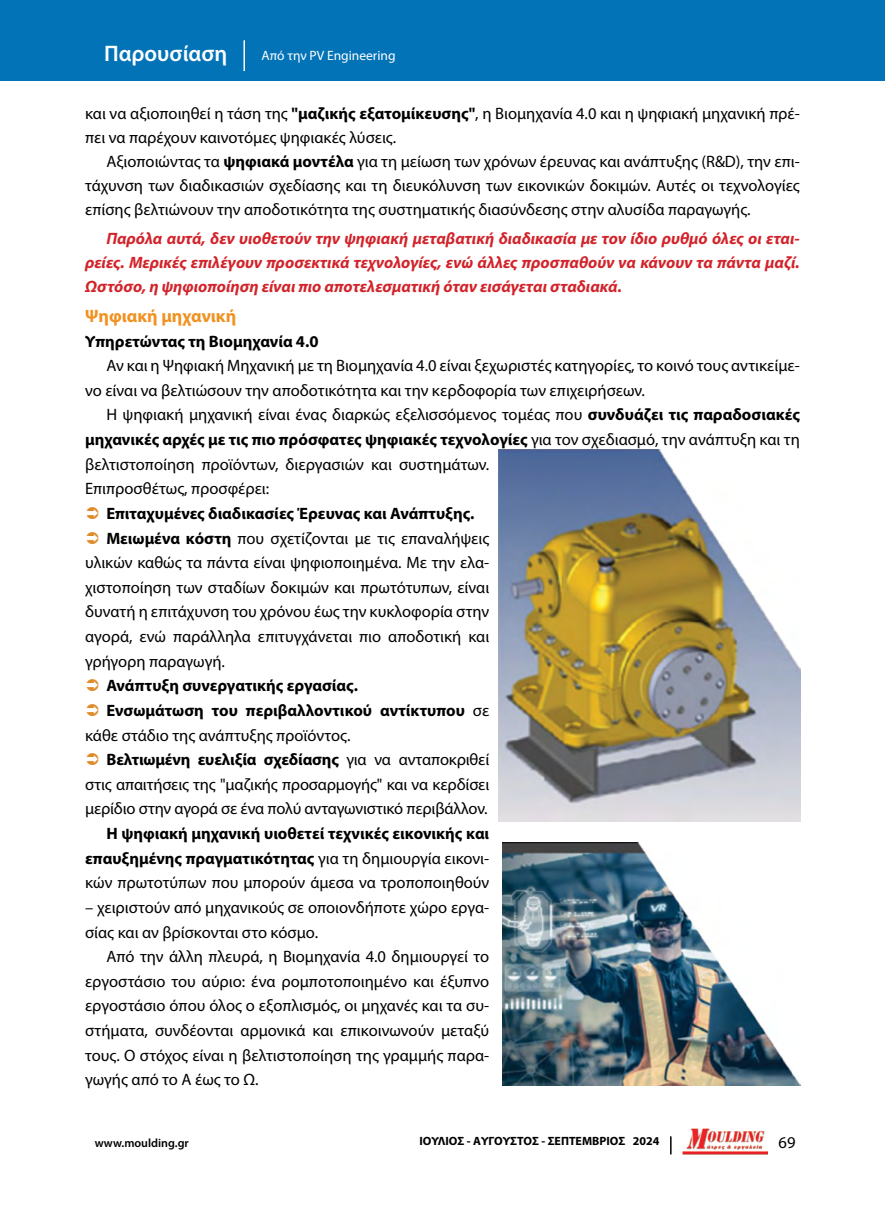
<style>
.page{position:relative;width:885px;height:1217px;background:#fff}
.page>*{position:absolute;margin:0;border:0;box-sizing:border-box;transform-origin:0 0}
.t1{font:600 22.5px "Myriad Pro";color:#fff}
.t2{font:700 18px "Myriad Pro";color:#f19120}
.t3{font:16.5px/24.6px "Myriad Pro";color:#000}
.t4{font:700 16.5px/24.6px "Myriad Pro";color:#000;text-align:justify}
.t5{font:italic 700 16.5px/24px "Myriad Pro";color:#d2232a;text-align:justify}
.t6{font:13.5px "Myriad Pro";color:#fff}
.t7{font:700 12px "Myriad Pro";color:#000}
.t8{font:600 12px "Myriad Pro";color:#000}
.s1{font-weight:700}
.s2{font-weight:400}
</style>
<div class="page">
<svg style="left:670px;top:1136px;width:1px;height:18px"></svg>
<img style="left:682px;top:1128px;width:85px;height:27px">
<div style="left:0;top:0;width:884px;height:80px;background:#0273b7"></div>
<hr style="left:243px;top:40px;width:2px;height:31px;background:#fff">
<img style="left:498px;top:449px;width:302px;height:372px">
<img style="left:502px;top:842px;width:298px;height:242px">
<h1 class="t1" style="left:104px;top:39px;width:124px">Παρουσίαση</h1>
<p class="t6" style="left:261px;top:47px;width:136px">Από την PV Engineering</p>
<p class="t3" style="left:85px;top:101px;width:716px;line-height:24px">και να αξιοποιηθεί η τάση της <span class="s1">"μαζικής εξατομίκευσης"</span>, η Βιομηχανία 4.0 και η ψηφιακή μηχανική πρέ&shy;πει να παρέχουν καινοτόμες ψηφιακές λύσεις.</p>
<p class="t3" style="left:85px;top:149px;width:716px;line-height:24px;text-align:justify;text-indent:21px">Αξιοποιώντας τα <span class="s1">ψηφιακά μοντέλα</span> για τη μείωση των χρόνων έρευνας και ανάπτυξης (R&amp;D), την επι&shy;τάχυνση των διαδικασιών σχεδίασης και τη διευκόλυνση των εικονικών δοκιμών. Αυτές οι τεχνολογίες επίσης βελτιώνουν την αποδοτικότητα της συστηματικής διασύνδεσης στην αλυσίδα παραγωγής.</p>
<p class="t5" style="left:85px;top:226px;width:716px;text-indent:21px">Παρόλα αυτά, δεν υιοθετούν την ψηφιακή μεταβατική διαδικασία με τον ίδιο ρυθμό όλες οι εται&shy;ρείες. Μερικές επιλέγουν προσεκτικά τεχνολογίες, ενώ άλλες προσπαθούν να κάνουν τα πάντα μαζί.<br>Ωστόσο, η ψηφιοποίηση είναι πιο αποτελεσματική όταν εισάγεται σταδιακά.</p>
<p class="t2" style="left:85px;top:304px;width:153px">Ψηφιακή μηχανική</p>
<p class="t4" style="left:85px;top:328px;width:235px">Υπηρετώντας τη Βιομηχανία 4.0</p>
<p class="t3" style="left:85px;top:353px;width:716px;text-indent:21px">Αν και η Ψηφιακή Μηχανική με τη Βιομηχανία 4.0 είναι ξεχωριστές κατηγορίες, το κοινό τους αντικείμε&shy;νο είναι να βελτιώσουν την αποδοτικότητα και την κερδοφορία των επιχειρήσεων.</p>
<p class="t3" style="left:85px;top:402px;width:716px;text-indent:21px">Η ψηφιακή μηχανική είναι ένας διαρκώς εξελισσόμενος τομέας που <span class="s1">συνδυάζει τις παραδοσιακές μηχανικές αρχές με τις πιο πρόσφατες ψηφιακές τεχνολογίες</span> για τον σχεδιασμό, την ανάπτυξη και τη βελτιστοποίηση προϊόντων, διεργασιών και συστημάτων.<br>Επιπροσθέτως, προσφέρει:</p>
<p class="t4" style="left:106px;top:500px;width:370px">Επιταχυμένες διαδικασίες Έρευνας και Ανάπτυξης.</p>
<p class="t3" style="left:106px;top:525px;width:384px"><span class="s1">Μειωμένα κόστη</span> που σχετίζονται με τις επαναλήψεις</p>
<p class="t3" style="left:85px;top:550px;width:405px">υλικών καθώς τα πάντα είναι ψηφιοποιημένα. Με την ελα-</p>
<p class="t3" style="left:85px;top:574px;width:405px">χιστοποίηση των σταδίων δοκιμών και πρωτότυπων, είναι</p>
<p class="t3" style="left:85px;top:599px;width:405px">δυνατή η επιτάχυνση του χρόνου έως την κυκλοφορία στην</p>
<p class="t3" style="left:85px;top:623px;width:405px">αγορά, ενώ παράλληλα επιτυγχάνεται πιο αποδοτική και</p>
<p class="t3" style="left:85px;top:648px;width:141px">γρήγορη παραγωγή.</p>
<p class="t4" style="left:106px;top:672px;width:253px">Ανάπτυξη συνεργατικής εργασίας.</p>
<p class="t4" style="left:106px;top:697px;width:384px">Ενσωμάτωση του περιβαλλοντικού αντίκτυπου <span class="s2">σε</span></p>
<p class="t3" style="left:85px;top:722px;width:267px">κάθε στάδιο της ανάπτυξης προϊόντος.</p>
<p class="t4" style="left:106px;top:746px;width:384px">Βελτιωμένη ευελιξία σχεδίασης <span class="s2">για να ανταποκριθεί</span></p>
<p class="t3" style="left:85px;top:771px;width:405px">στις απαιτήσεις της "μαζικής προσαρμογής" και να κερδίσει</p>
<p class="t3" style="left:85px;top:796px;width:404px">μερίδιο στην αγορά σε ένα πολύ ανταγωνιστικό περιβάλλον.</p>
<p class="t4" style="left:85px;top:820px;width:405px;text-indent:21px">Η ψηφιακή μηχανική υιοθετεί τεχνικές εικονικής και επαυξημένης πραγματικότητας <span class="s2">για τη δημιουργία εικονι&shy;κών πρωτοτύπων που μπορούν άμεσα να τροποποιηθούν</span></p>
<p class="t3" style="left:85px;top:894px;width:405px">– χειριστούν από μηχανικούς σε οποιονδήποτε χώρο εργα&shy;σίας και αν βρίσκονται στο κόσμο.</p>
<p class="t3" style="left:85px;top:943px;width:405px;text-align:justify;text-indent:21px">Από την άλλη πλευρά, η Βιομηχανία 4.0 δημιουργεί το εργοστάσιο του αύριο: ένα ρομποτοποιημένο και έξυπνο εργοστάσιο όπου όλος ο εξοπλισμός, οι μηχανές και τα συ&shy;στήματα, συνδέονται αρμονικά και επικοινωνούν μεταξύ τους. Ο στόχος είναι η βελτιστοποίηση της γραμμής παρα&shy;γωγής από το Α έως το Ω.</p>
<p class="t7" style="left:419px;top:1132px;width:241px">ΙΟΥΛΙΟΣ - ΑΥΓΟΥΣΤΟΣ - ΣΕΠΤΕΜΒΡΙΟΣ 2024</p>
<p class="t8" style="left:95px;top:1134px;width:96px">www.moulding.gr</p>
<p class="t3" style="left:778px;top:1129px;width:18px">69</p>
</div>
